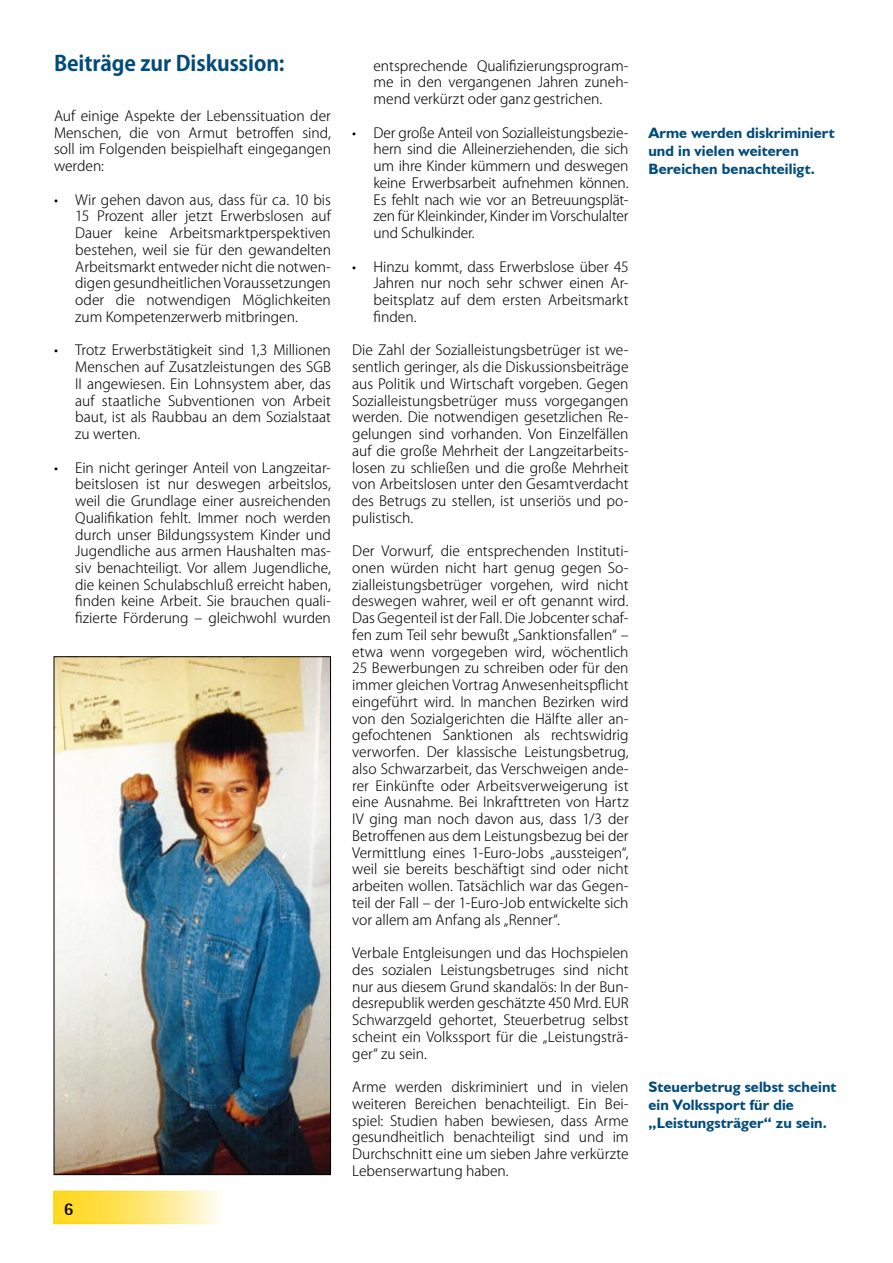
<style>
.page{position:relative;width:893px;height:1263px;background:#fff}
.page>*{position:absolute;margin:0;border:0;box-sizing:border-box;transform-origin:0 0}
.t1{font:700 21px "Koz Go Pro";letter-spacing:-.005em;color:#004b7c}
.t2{font:700 18px "Rotis Semi Sans";color:#000}
.t3{font:700 15px/18px "Humanist 521 BT";letter-spacing:.005em;color:#004b7c}
.t4{font:300 13.95px/16.8px "Koz Go Pro";color:#000;text-align:justify}
</style>
<div class="page">
<svg style="left:53px;top:1191px;width:167px;height:33px;background:#ffe673"></svg>
<img style="left:56px;top:658px;width:273px;height:515px">
<div style="left:54px;top:656px;width:277px;height:519px;border:1px solid #000"></div>
<h1 class="t1" style="left:54px;top:50px;width:232px">Beiträge zur Diskussion:</h1>
<p class="t4" style="left:54px;top:108px;width:278px">Auf einige Aspekte der Lebenssituation der Menschen, die von Armut betroffen sind, soll im Folgenden beispielhaft eingegangen werden:</p>
<p class="t4" style="left:75px;top:191px;width:257px;text-indent:-21px">• Wir gehen davon aus, dass für ca. 10 bis 15 Prozent aller jetzt Erwerbslosen auf Dauer keine Arbeitsmarktperspektiven bestehen, weil sie für den gewandelten Arbeitsmarkt entweder nicht die notwen&shy;digen gesundheitlichen Voraussetzungen oder die notwendigen Möglichkeiten zum Kompetenzerwerb mitbringen.</p>
<p class="t4" style="left:75px;top:342px;width:257px;text-indent:-21px">• Trotz Erwerbstätigkeit sind 1,3 Millionen Menschen auf Zusatzleistungen des SGB II angewiesen. Ein Lohnsystem aber, das auf staatliche Subventionen von Arbeit baut, ist als Raubbau an dem Sozialstaat zu werten.</p>
<p class="t4" style="left:75px;top:459px;width:257px;text-indent:-21px">• Ein nicht geringer Anteil von Langzeitar&shy;beitslosen ist nur deswegen arbeitslos, weil die Grundlage einer ausreichenden Qualifikation fehlt. Immer noch werden durch unser Bildungssystem Kinder und Jugendliche aus armen Haushalten mas&shy;siv benachteiligt. Vor allem Jugendliche, die keinen Schulabschluß erreicht haben, finden keine Arbeit. Sie brauchen quali&shy;fizierte Förderung – gleichwohl wurden</p>
<p class="t2" style="left:64px;top:1198px;width:11px">6</p>
<p class="t4" style="left:373px;top:57px;width:257px">entsprechende Qualifizierungsprogram&shy;me in den vergangenen Jahren zuneh&shy;mend verkürzt oder ganz gestrichen.</p>
<p class="t4" style="left:373px;top:124px;width:257px;text-indent:-21px">• Der große Anteil von Sozialleistungsbezie&shy;hern sind die Alleinerziehenden, die sich um ihre Kinder kümmern und deswegen keine Erwerbsarbeit aufnehmen können.<br>Es fehlt nach wie vor an Betreuungsplät&shy;zen für Kleinkinder, Kinder im Vorschulalter und Schulkinder.</p>
<p class="t4" style="left:373px;top:258px;width:257px;text-indent:-21px">• Hinzu kommt, dass Erwerbslose über 45<br>Jahren nur noch sehr schwer einen Ar&shy;beitsplatz auf dem ersten Arbeitsmarkt finden.</p>
<p class="t4" style="left:352px;top:342px;width:278px">Die Zahl der Sozialleistungsbetrüger ist we&shy;sentlich geringer, als die Diskussionsbeiträge aus Politik und Wirtschaft vorgeben. Gegen Sozialleistungsbetrüger muss vorgegangen werden. Die notwendigen gesetzlichen Re&shy;gelungen sind vorhanden. Von Einzelfällen auf die große Mehrheit der Langzeitarbeits&shy;losen zu schließen und die große Mehrheit von Arbeitslosen unter den Gesamtverdacht des Betrugs zu stellen, ist unseriös und po&shy;pulistisch.</p>
<p class="t4" style="left:352px;top:543px;width:278px">Der Vorwurf, die entsprechenden Instituti&shy;onen würden nicht hart genug gegen So&shy;zialleistungsbetrüger vorgehen, wird nicht deswegen wahrer, weil er oft genannt wird.<br>Das Gegenteil ist der Fall. Die Jobcenter schaf&shy;fen zum Teil sehr bewußt „Sanktionsfallen“ – etwa wenn vorgegeben wird, wöchentlich 25 Bewerbungen zu schreiben oder für den immer gleichen Vortrag Anwesenheitspflicht eingeführt wird. In manchen Bezirken wird von den Sozialgerichten die Hälfte aller an&shy;gefochtenen Sanktionen als rechtswidrig verworfen. Der klassische Leistungsbetrug, also Schwarzarbeit, das Verschweigen ande&shy;rer Einkünfte oder Arbeitsverweigerung ist eine Ausnahme. Bei Inkrafttreten von Hartz IV ging man noch davon aus, dass 1/3 der Betroffenen aus dem Leistungsbezug bei der Vermittlung eines 1-Euro-Jobs „aussteigen“, weil sie bereits beschäftigt sind oder nicht arbeiten wollen. Tatsächlich war das Gegen&shy;teil der Fall – der 1-Euro-Job entwickelte sich vor allem am Anfang als „Renner“.</p>
<p class="t4" style="left:352px;top:945px;width:278px">Verbale Entgleisungen und das Hochspielen des sozialen Leistungsbetruges sind nicht nur aus diesem Grund skandalös: In der Bun&shy;desrepublik werden geschätzte 450 Mrd. EUR Schwarzgeld gehortet, Steuerbetrug selbst scheint ein Volkssport für die „Leistungsträ&shy;ger“ zu sein.</p>
<p class="t4" style="left:352px;top:1078px;width:278px">Arme werden diskriminiert und in vielen weiteren Bereichen benachteiligt. Ein Bei&shy;spiel: Studien haben bewiesen, dass Arme gesundheitlich benachteiligt sind und im Durchschnitt eine um sieben Jahre verkürzte Lebenserwartung haben.</p>
<p class="t3" style="left:648px;top:123px;width:188px">Arme werden diskriminiert und in vielen weiteren<br>Bereichen benachteiligt.</p>
<p class="t3" style="left:648px;top:1077px;width:190px">Steuerbetrug selbst scheint ein Volkssport für die „Leistungsträger“ zu sein.</p>
</div>
